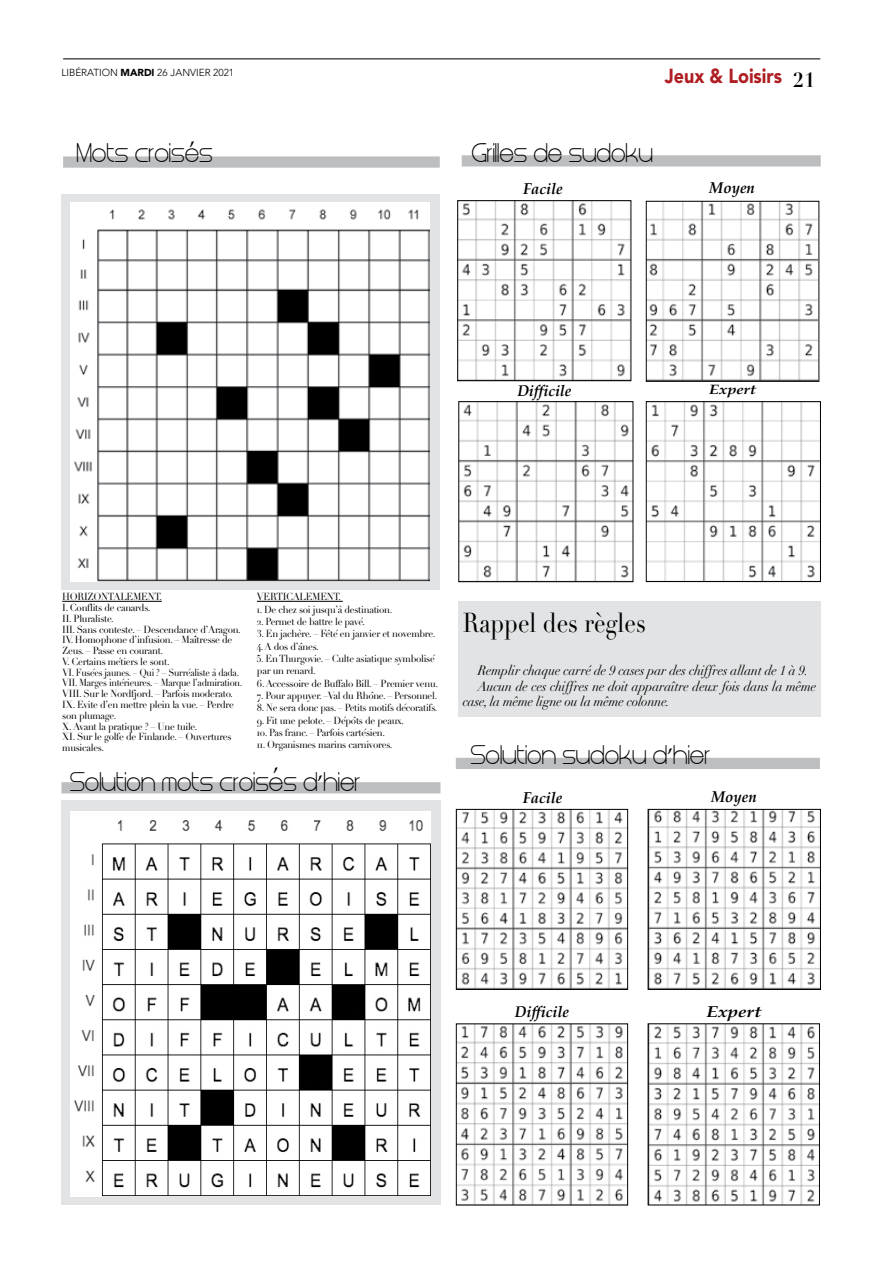
<style>
.page{position:relative;width:893px;height:1263px;background:#fff}
.page>*{position:absolute;margin:0;border:0;box-sizing:border-box;transform-origin:0 0}
.t1{font:27px "Didot";color:#000;scale:.86 1}
.t2{font:22.5px "Steiner";color:#000;scale:.95 1}
.t3{font:22.5px "Steiner";color:#000;scale:.96 1}
.t4{font:22.5px "font 0000000025 befcbb";color:#000;scale:.95 1}
.t5{font:900 20.25px "Avenir";color:#af1e23;scale:.88 1}
.t6{font:700 20.25px "Didot";color:#000}
.t7{font:15.75px "font 0000000025 befcbb";color:#000;scale:.95 1}
.t8{font:15.75px "font 0000000025 befcbb";color:#000;scale:1.21 1}
.t9{font:italic 13.5px "Didot";letter-spacing:-.01em;color:#000;scale:.96 1}
.t10{font:13.5px "font 0000000025 befcbb";color:#000;scale:1.21 1}
.t11{font:10.05px/12.3px "Didot";letter-spacing:-.03em;color:#000;scale:.95 1}
.t12{font:10.05px/10.8px "Didot";letter-spacing:-.03em;color:#000;scale:.9 1}
.t13{font:10.05px/12.3px "Didot";letter-spacing:-.03em;color:#000;scale:.94 1}
.t14{font:10.05px "Didot";letter-spacing:-.03em;color:#000;scale:.89 1}
.t15{font:300 10.05px "Avenir";color:#000}
.s1{font-weight:900}
.s2{font-family:"font 0000000025 befcbb"}
</style>
<div class="page">
<div style="left:61px;top:800px;width:379px;height:405px;background:#e2e3e4"></div>
<div style="left:61px;top:194px;width:379px;height:395px;background:#e2e3e4"></div>
<img style="left:459px;top:202px;width:170px;height:177px">
<div style="left:457px;top:200px;width:174px;height:181px;border:1px solid #000"></div>
<img style="left:648px;top:203px;width:169px;height:177px">
<div style="left:646px;top:201px;width:173px;height:181px;border:1px solid #000"></div>
<img style="left:460px;top:403px;width:171px;height:177px">
<div style="left:458px;top:401px;width:175px;height:181px;border:1px solid #000"></div>
<img style="left:648px;top:403px;width:171px;height:177px">
<div style="left:646px;top:401px;width:175px;height:181px;border:1px solid #000"></div>
<img style="left:458px;top:811px;width:168px;height:177px">
<div style="left:456px;top:809px;width:172px;height:181px;border:1px solid #000"></div>
<img style="left:650px;top:811px;width:169px;height:177px">
<div style="left:648px;top:809px;width:173px;height:181px;border:1px solid #000"></div>
<img style="left:458px;top:1025px;width:168px;height:178px">
<div style="left:456px;top:1023px;width:172px;height:182px;border:1px solid #000"></div>
<img style="left:650px;top:1025px;width:168px;height:178px">
<div style="left:648px;top:1023px;width:172px;height:182px;border:1px solid #000"></div>
<div style="left:458px;top:601px;width:363px;height:115px;background:#e2e3e4"></div>
<div style="left:63px;top:157px;width:377px;height:11px;background:#bcbec0"></div>
<div style="left:61px;top:782px;width:379px;height:11px;background:#bcbec0"></div>
<div style="left:456px;top:758px;width:364px;height:11px;background:#bcbec0"></div>
<div style="left:462px;top:155px;width:359px;height:11px;background:#bcbec0"></div>
<img style="left:71px;top:203px;width:359px;height:378px">
<img style="left:71px;top:811px;width:359px;height:386px">
<hr style="left:63px;top:59px;width:757px;height:1px;background:#000">
<hr style="left:62px;top:601px;width:100px;height:1px;background:#000">
<hr style="left:257px;top:601px;width:86px;height:1px;background:#000">
<p class="t15" style="left:61px;top:67px;width:174px">LIBÉRATION <span class="s1">MARDI</span> 26 JANVIER 2021</p>
<h3 class="t5" style="left:665px;top:59px;width:135px">Jeux &amp; Loisirs</h3>
<h3 class="t6" style="left:793px;top:67px;width:24px">21</h3>
<h2 class="t4" style="left:190px;top:131px;width:8px">‘</h2>
<h2 class="t3" style="left:76px;top:143px;width:143px">Mots croises</h2>
<h2 class="t2" style="left:472px;top:143px;width:192px">Griles de sudoku</h2>
<h3 class="t7" style="left:523px;top:176px;width:43px">Facile</h3>
<h3 class="t7" style="left:709px;top:175px;width:50px">Moyen</h3>
<h3 class="t7" style="left:517px;top:377px;width:59px">Difficile</h3>
<h3 class="t10" style="left:709px;top:378px;width:40px">Expert</h3>
<p class="t11" style="left:62px;top:591px;width:107px">HORIZONTALEMENT.</p>
<p class="t11" style="left:62px;top:601px;width:94px">.I Conflits de canards.</p>
<p class="t11" style="left:62px;top:612px;width:56px">II. Pluraliste.</p>
<p class="t11" style="left:62px;top:623px;width:190px">III. Sans conteste –. Descendance ’d Aragon.</p>
<p class="t11" style="left:197px;top:634px;width:39px">̂resse de</p>
<p class="t11" style="left:71px;top:634px;width:137px">. Homophone ’d infusion –. Mait</p>
<p class="t11" style="left:62px;top:634px;width:13px">IV</p>
<p class="t11" style="left:62px;top:645px;width:108px">Zeus –. Passe en courant.</p>
<p class="t11" style="left:121px;top:655px;width:53px">́iers le sont.</p>
<p class="t11" style="left:62px;top:655px;width:66px">.V Certains met</p>
<p class="t14" style="left:95px;top:666px;width:114px">ś jaunes –. Qui ? – Surrea</p>
<p class="t14" style="left:191px;top:666px;width:56px">́ liste ̀a dada.</p>
<p class="t14" style="left:62px;top:666px;width:43px">VI. Fusee</p>
<p class="t12" style="left:124px;top:678px;width:133px">́ieures –. Marque ’l admiration.</p>
<p class="t12" style="left:62px;top:678px;width:192px">VII. Marges inter<br>VIII. Sur le Nordfjord –. Parfois moderato.<br>IX. Evite ’d en mettre plein la vue –. Perdre son plumage.<br>X.Avant la pratique ? – Une tuile.<br>XI. Sur le golfe de Finlande –. Ouvertures musicales.</p>
<p class="t11" style="left:257px;top:591px;width:90px">VERTICALEMENT.</p>
<p class="t11" style="left:257px;top:603px;width:144px">1. De chez soi jusqu ̀a’ destination.</p>
<p class="t11" style="left:330px;top:615px;width:112px;text-indent:-73px">2. Permet de battre le pave.́<br>́ê en janvier et novembre.</p>
<p class="t11" style="left:302px;top:628px;width:35px">–.è F e t</p>
<p class="t11" style="left:257px;top:628px;width:67px">3. En jacher<br>4.A dos ’d ̂a nes.</p>
<p class="t11" style="left:257px;top:652px;width:192px">5. En Thurgovie –. Culte asiatique symbolisé</p>
<p class="t11" style="left:257px;top:665px;width:64px">par un renard.</p>
<p class="t11" style="left:257px;top:677px;width:192px">6.Accessoire de Buffalo Bill –. Premier venu.</p>
<p class="t11" style="left:374px;top:690px;width:69px">–. ê Personnel.</p>
<p class="t11" style="left:257px;top:690px;width:130px">7. Pour appuyer –. Val du Rhon</p>
<p class="t13" style="left:406px;top:702px;width:35px">́ oratifs.</p>
<p class="t13" style="left:346px;top:702px;width:70px;text-indent:-89px">8. Ne sera donc pas –. Petits motifs dec ́ ŝo t de peaux.</p>
<p class="t11" style="left:257px;top:714px;width:101px">9. Fit une pelote –. Dep</p>
<p class="t11" style="left:366px;top:727px;width:21px">́ien.</p>
<p class="t11" style="left:257px;top:727px;width:121px">10. Pas franc –. Parfois cartes</p>
<p class="t11" style="left:257px;top:739px;width:144px">11. Organismes marins carnivores.</p>
<h2 class="t4" style="left:273px;top:757px;width:8px">‘</h2>
<h2 class="t2" style="left:70px;top:772px;width:307px">Solution mots croises d<span class="s2">’</span>hier</h2>
<h1 class="t1" style="left:463px;top:607px;width:215px">Rappel des règles</h1>
<h3 class="t9" style="left:478px;top:662px;width:346px">Remplir chaque carré de 9 cases par des chiffres allant de 1 à 9.</h3>
<h3 class="t9" style="left:478px;top:678px;width:354px">Aucun de ces chiffres ne doit apparaître deux fois dans la même</h3>
<h3 class="t9" style="left:463px;top:693px;width:217px">case, la même ligne ou la même colonne.</h3>
<h2 class="t2" style="left:470px;top:745px;width:254px">Solution sudoku d<span class="s2">’</span>hier</h2>
<h3 class="t7" style="left:523px;top:784px;width:43px">Facile</h3>
<h3 class="t7" style="left:711px;top:784px;width:50px">Moyen</h3>
<h3 class="t7" style="left:515px;top:998px;width:59px">Difficile</h3>
<h3 class="t8" style="left:706px;top:998px;width:47px">Expert</h3>
</div>
